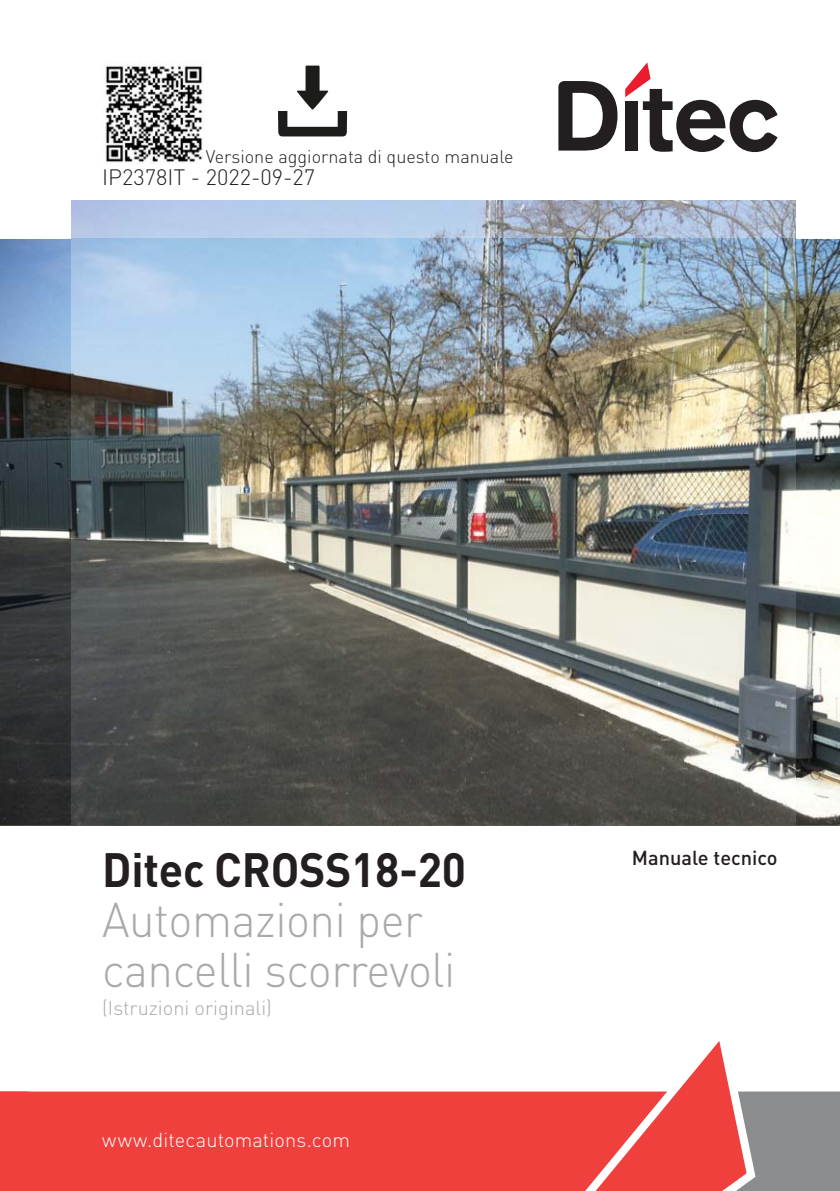
<style>
.page{position:relative;width:840px;height:1191px;background:#fff}
.page>*{position:absolute;margin:0;border:0;box-sizing:border-box;transform-origin:0 0}
.t1{font:300 48px/50px "DIN Pro";letter-spacing:-.01em;color:#a7a9ac;scale:.95 1}
.t2{font:700 47.6px "DIN Pro";letter-spacing:-.005em;color:#231f20;scale:.94 1}
.t3{font:300 22px "DIN Pro";color:#231f20}
.t4{font:300 20px "DIN Pro";letter-spacing:.005em;color:#fff}
.t5{font:300 20px "DIN Pro";color:#a7a9ac}
.t6{font:500 20px "DIN Pro";color:#231f20}
.t7{font:300 18px "DIN Pro";color:#231f20}
</style>
<div class="page">
<div style="left:28px;top:1091px;width:493px;height:100px;background:#ef403d"></div>
<svg style="left:521px;top:1041px;width:318px;height:150px"></svg>
<div style="left:0;top:1091px;width:28px;height:100px;background:#ef403d"></div>
<svg style="left:558px;top:81px;width:59px;height:70px"></svg>
<svg style="left:625px;top:62px;width:152px;height:90px"></svg>
<img style="left:0;top:239px;width:839px;height:587px">
<img style="left:71px;top:200px;width:724px;height:624px">
<svg style="left:278px;top:66px;width:69px;height:70px"></svg>
<img style="left:102px;top:64px;width:102px;height:99px">
<p class="t7" style="left:206px;top:150px;width:309px">Versione aggiornata di questo manuale</p>
<p class="t3" style="left:102px;top:169px;width:214px">IP2378IT - 2022-09-27</p>
<h2 class="t2" style="left:102px;top:842px;width:388px">Ditec CROSS18-20</h2>
<h1 class="t1" style="left:102px;top:900px;width:373px">Automazioni per cancelli scorrevoli</h1>
<p class="t5" style="left:102px;top:1000px;width:171px">(Istruzioni originali)</p>
<p class="t4" style="left:102px;top:1133px;width:249px">www.ditecautomations.com</p>
<p class="t6" style="left:631px;top:851px;width:147px">Manuale tecnico</p>
</div>
